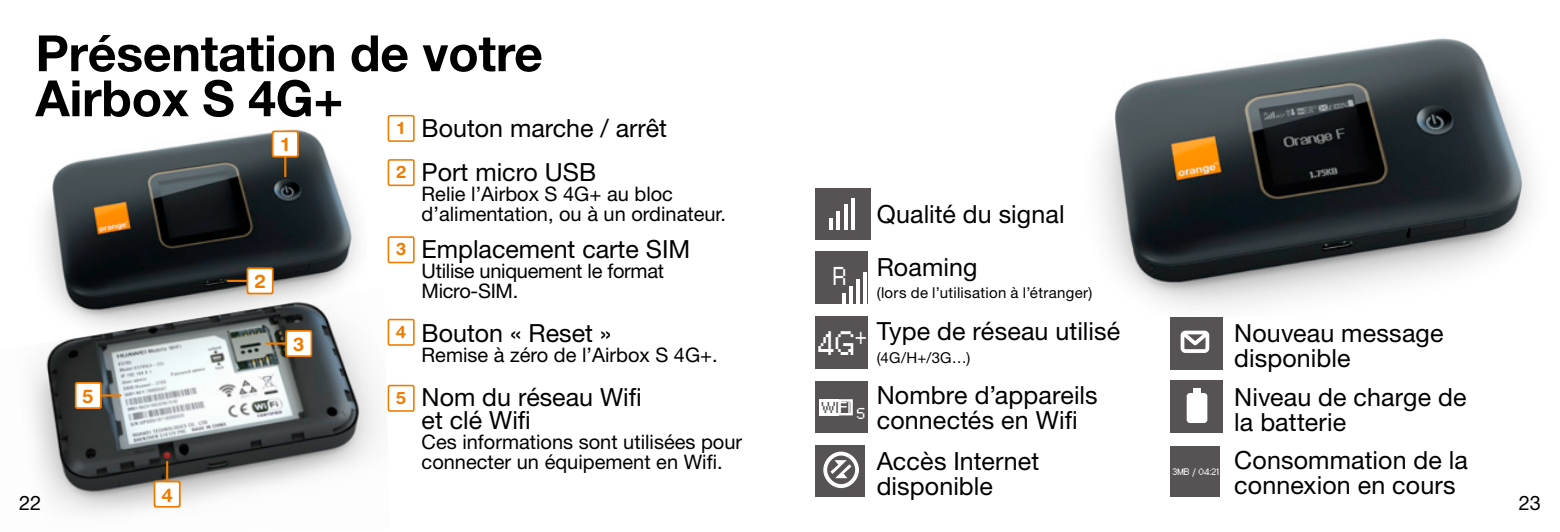
<style>
.page{position:relative;width:1560px;height:532px;background:#fff}
.page>*{position:absolute;margin:0;border:0;box-sizing:border-box;transform-origin:0 0}
.t1{font:700 50px/45px "Helvetica Neue LT";letter-spacing:-.005em;color:#000}
.t2{font:32.75px "Orange MIB4 SIZE11";color:#fff;scale:.84 1}
.t3{font:25px/25px "Helvetica Neue LT";letter-spacing:.005em;color:#000}
.t4{font:25px "Orange MIB4 SIZE11";color:#fff;scale:.84 1}
.t5{font:20px/20px "Helvetica Neue LT";color:#000}
.t6{font:700 19px "Helvetica Rounded";color:#ef7c00}
.t7{font:15.25px "Orange MIB4 SIZE11";color:#fff;scale:1.06 1}
.t8{font:15px "Helvetica Neue LT";letter-spacing:.02em;color:#000}
.t9{font:9px "Orange MIB4 SIZE11";color:#fff}
.s1{font-family:"Helvetica Rounded";font-weight:700;font-size:17.25px;color:#ef7c00}
.s2{color:#575254}
</style>
<div class="page">
<img style="left:1100px;top:38px;width:431px;height:268px">
<img style="left:42px;top:129px;width:317px;height:158px">
<div style="left:815px;top:188px;width:55px;height:51px;background:#575254"></div>
<svg style="left:829px;top:218px;width:3px;height:12px"></svg>
<hr style="left:836px;top:212px;width:4px;height:18px;background:#fff">
<svg style="left:844px;top:205px;width:3px;height:25px"></svg>
<hr style="left:851px;top:198px;width:3px;height:32px;background:#fff">
<div style="left:815px;top:252px;width:52px;height:52px;background:#575254"></div>
<svg style="left:842px;top:293px;width:3px;height:11px"></svg>
<svg style="left:849px;top:286px;width:3px;height:18px"></svg>
<svg style="left:856px;top:279px;width:3px;height:25px"></svg>
<svg style="left:863px;top:273px;width:3px;height:31px"></svg>
<div style="left:815px;top:316px;width:52px;height:52px;background:#575254"></div>
<div style="left:815px;top:381px;width:52px;height:52px;background:#575254"></div>
<div style="left:818px;top:399px;width:20px;height:16px;background:#fff"></div>
<div style="left:837px;top:399px;width:15px;height:16px;border:2px solid #fff"></div>
<div style="left:815px;top:445px;width:50px;height:51px;background:#575254"></div>
<svg style="left:823px;top:451px;width:35px;height:37px"></svg>
<div style="left:1169px;top:317px;width:53px;height:52px;background:#575254"></div>
<svg style="left:1180px;top:330px;width:30px;height:23px"></svg>
<div style="left:1169px;top:380px;width:53px;height:53px;background:#575254"></div>
<div style="left:1186px;top:393px;width:21px;height:30px;background:#fff;border-radius:3px"></div>
<div style="left:1192px;top:388px;width:8px;height:6px;background:#fff"></div>
<div style="left:1169px;top:445px;width:50px;height:51px;background:#575254"></div>
<img style="left:31px;top:287px;width:359px;height:227px">
<div style="left:387px;top:115px;width:27px;height:27px;border:2px solid #ef7c00;border-radius:2px"></div>
<div style="left:387px;top:159px;width:27px;height:27px;border:2px solid #ef7c00;border-radius:2px"></div>
<div style="left:387px;top:236px;width:27px;height:27px;border:2px solid #ef7c00;border-radius:2px"></div>
<div style="left:387px;top:318px;width:27px;height:27px;border:2px solid #ef7c00;border-radius:2px"></div>
<div style="left:387px;top:384px;width:27px;height:27px;border:2px solid #ef7c00;border-radius:2px"></div>
<svg style="left:272px;top:130px;width:27px;height:47px"></svg>
<div style="left:273px;top:132px;width:24px;height:24px;background:#fff;border-radius:2px"></div>
<svg style="left:154px;top:460px;width:27px;height:47px"></svg>
<div style="left:155px;top:482px;width:24px;height:23px;background:#fff;border-radius:2px"></div>
<svg style="left:265px;top:330px;width:47px;height:27px"></svg>
<div style="left:287px;top:331px;width:23px;height:24px;background:#fff;border-radius:2px"></div>
<svg style="left:75px;top:382px;width:47px;height:27px"></svg>
<div style="left:76px;top:383px;width:24px;height:24px;background:#fff;border-radius:2px"></div>
<svg style="left:226px;top:267px;width:47px;height:27px"></svg>
<div style="left:248px;top:269px;width:24px;height:23px;background:#fff;border-radius:2px"></div>
<h1 class="t1" style="left:35px;top:30px;width:509px">Présentation de votre<br>Airbox S 4G+</h1>
<p class="t3" style="left:396px;top:105px;width:272px;line-height:44.2px"><span class="s1">1</span> Bouton marche / arrêt<br><span class="s1">2</span> Port micro USB</p>
<p class="t5" style="left:421px;top:183px;width:306px">Relie l’Airbox S 4G+ au bloc d’alimentation, ou à un ordinateur.</p>
<p class="t3" style="left:396px;top:236px;width:296px"><span class="s1">3</span> Emplacement carte SIM</p>
<p class="t5" style="left:421px;top:260px;width:244px">Utilise uniquement le format<br>Micro-SIM.</p>
<p class="t3" style="left:396px;top:320px;width:217px"><sup>4</sup> Bouton « Reset »</p>
<p class="t5" style="left:421px;top:345px;width:298px">Remise à zéro de l’Airbox S 4G+.</p>
<p class="t3" style="left:421px;top:386px;width:221px;line-height:22.5px;text-indent:-26px"><span class="s1">5</span> Nom du réseau Wifi et clé Wifi</p>
<p class="t5" style="left:421px;top:431px;width:322px">Ces informations sont utilisées pour connecter un équipement en Wifi.</p>
<p class="t6" style="left:281px;top:133px;width:9px">1</p>
<p class="t3" style="left:876px;top:187px;width:189px;line-height:52.8px">Qualité du signal<br>Roaming</p>
<p class="t8" style="left:876px;top:284px;width:217px">(lors de l’utilisation à l’étranger)</p>
<p class="t3" style="left:876px;top:318px;width:245px">Type de réseau utilisé</p>
<p class="t8" style="left:876px;top:348px;width:95px">(4G/H+/3G…)</p>
<p class="t3" style="left:876px;top:382px;width:222px">Nombre d’appareils connectés en Wifi</p>
<p class="t3" style="left:876px;top:448px;width:164px">Accès Internet disponible</p>
<p class="t4" style="left:833px;top:253px;width:17px">R</p>
<p class="t6" style="left:254px;top:270px;width:13px">2</p>
<p class="t3" style="left:1234px;top:320px;width:211px">Nouveau message disponible</p>
<p class="t3" style="left:1234px;top:384px;width:234px">Niveau de charge de la batterie</p>
<p class="t3" style="left:1234px;top:446px;width:235px">Consommation de la connexion en cours</p>
<h2 class="t2" style="left:818px;top:313px;width:60px">4G<sup>+</sup></h2>
<p class="t6" style="left:293px;top:332px;width:13px">3</p>
<p class="t6" style="left:83px;top:384px;width:13px">5</p>
<p class="t7" style="left:821px;top:393px;width:43px"><span class="s2">WI</span>FI 5</p>
<p class="t9" style="left:1172px;top:463px;width:48px">3MB / 04:21</p>
<p class="t6" style="left:161px;top:483px;width:13px">4</p>
<p class="t5" style="left:19px;top:492px;width:24px">22</p>
<p class="t5" style="left:1518px;top:492px;width:24px">23</p>
</div>
